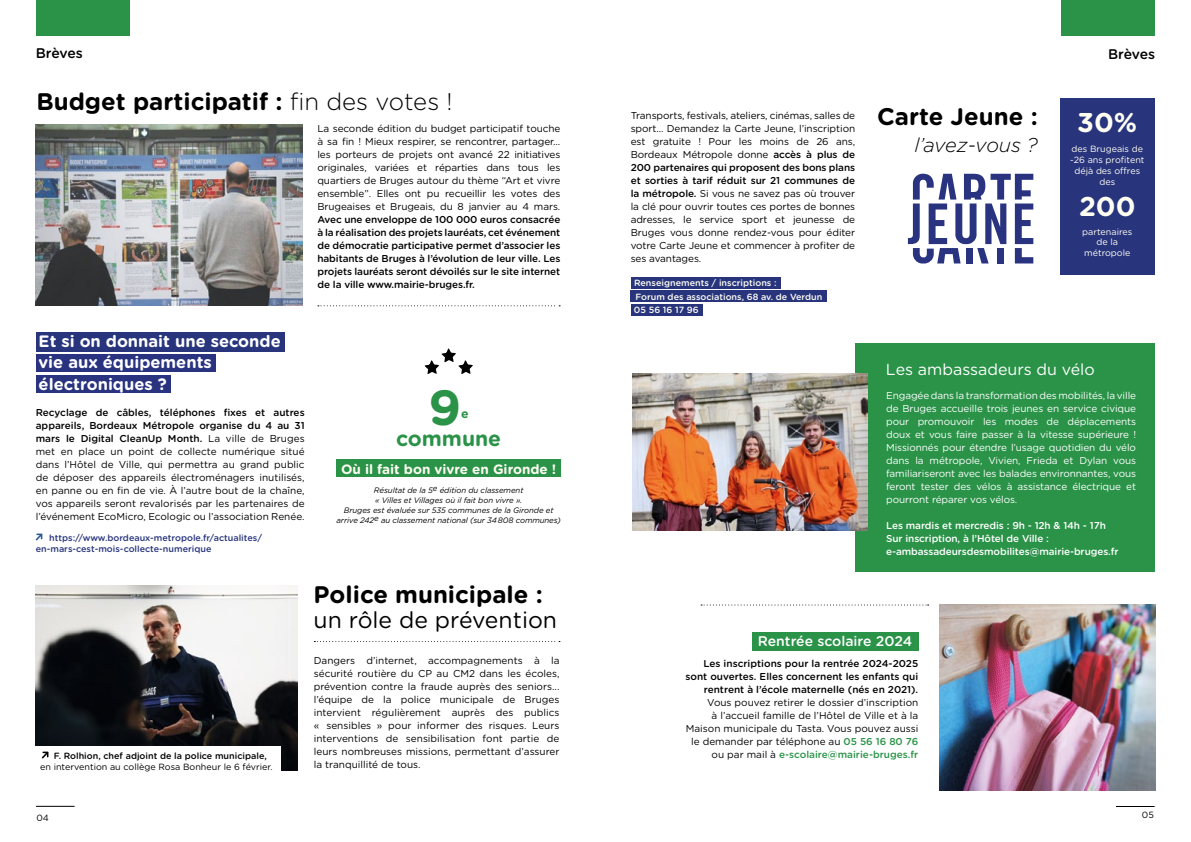
<style>
.page{position:relative;width:1191px;height:842px;background:#fff}
.page>*{position:absolute;margin:0;border:0;box-sizing:border-box;transform-origin:0 0}
.t1{font:700 49.4px "Gotham Rounded";color:#2a9348}
.t2{font:700 27.2px "Gotham Rounded";color:#fffef3}
.t3{font:700 24px "Gotham Rounded";color:#000}
.t4{font:23px "Gotham Rounded";color:#000}
.t5{font:700 21.2px "Gotham Rounded";color:#2a9348}
.t6{font:italic 300 20px "Gotham Rounded";letter-spacing:-.01em;color:#000}
.t7{font:700 16.5px/21.1px "Gotham Rounded";color:#fff}
.t8{font:16px "Gotham Rounded";color:#fff}
.t9{font:500 14px "Gotham Rounded";color:#fff}
.t10{font:500 14px "Gotham Rounded";letter-spacing:-.02em;color:#000}
.t11{font:700 13.5px "Gotham Rounded";color:#fffef3}
.t12{font:700 12.3px "Gotham Rounded";color:#2a9348}
.t13{font:10px/13px "Gotham Rounded";color:#000;text-align:justify}
.t14{font:10px/13px "Gotham Rounded";letter-spacing:-.01em;color:#fff;text-align:justify}
.t15{font:500 10px/13px "Gotham Rounded";color:#000;text-align:justify}
.t16{font:500 10px/13px "Gotham Rounded";letter-spacing:-.01em;color:#fff}
.t17{font:500 9px/10.8px "Gotham Rounded";color:#28357d}
.t18{font:500 9px/13.5px "Gotham Rounded";color:#fffef3}
.t19{font:9px/10.8px "Gotham Rounded";color:#fffef3;text-align:center}
.t20{font:9px "Gotham Rounded";color:#000}
.t21{font:500 9px "Gotham Rounded";color:#000}
.t22{font:italic 7.9px/10.1px "Gotham Rounded";letter-spacing:-.01em;color:#000;text-align:center}
.s1{font-weight:300}
.s2{font-weight:500}
.s3{font-weight:500;color:#2a9348}
</style>
<div class="page">
<div style="left:36px;top:0;width:94px;height:36px;background:#2a9348"></div>
<div style="left:36px;top:376px;width:134px;height:17px;background:#293380"></div>
<div style="left:36px;top:355px;width:180px;height:17px;background:#293380"></div>
<div style="left:36px;top:333px;width:248px;height:19px;background:#28357d"></div>
<img style="left:36px;top:124px;width:266px;height:181px">
<div style="left:855px;top:344px;width:299px;height:228px;background:#2a9348"></div>
<div style="left:1061px;top:0;width:93px;height:36px;background:#2a9348"></div>
<img style="left:939px;top:604px;width:216px;height:187px">
<div style="left:751px;top:632px;width:167px;height:19px;background:#2a9348"></div>
<img style="left:632px;top:374px;width:235px;height:156px">
<svg style="left:908px;top:173px;width:125px;height:91px"></svg>
<div style="left:1059px;top:99px;width:95px;height:176px;background:#28357d"></div>
<svg style="left:36px;top:533px;width:6px;height:7px"></svg>
<hr style="left:36px;top:806px;width:39px;height:1px;background:#000">
<hr style="left:1116px;top:806px;width:38px;height:1px;background:#000">
<img style="left:36px;top:585px;width:261px;height:186px">
<div style="left:32px;top:746px;width:249px;height:29px;background:#fff"></div>
<svg style="left:42px;top:752px;width:6px;height:6px"></svg>
<svg style="left:314px;top:641px;width:246px;height:1px"></svg>
<svg style="left:318px;top:305px;width:242px;height:1px"></svg>
<svg style="left:701px;top:604px;width:227px;height:1px"></svg>
<div style="left:336px;top:460px;width:225px;height:17px;background:#2a9348"></div>
<svg style="left:425px;top:348px;width:48px;height:26px"></svg>
<div style="left:631px;top:291px;width:196px;height:11px;background:#28357d"></div>
<div style="left:631px;top:304px;width:71px;height:11px;background:#28357d"></div>
<div style="left:631px;top:277px;width:149px;height:12px;background:#28357d"></div>
<h3 class="t10" style="left:36px;top:43px;width:49px">Brèves</h3>
<h3 class="t3" style="left:36px;top:84px;width:417px">Budget participatif : <span class="s1">fin des votes !</span></h3>
<p class="t13" style="left:317px;top:122px;width:244px">La seconde édition du budget participatif touche à sa fin ! Mieux respirer, se rencontrer, partager... les porteurs de projets ont avancé 22 initiatives originales, variées et réparties dans tous les quartiers de Bruges autour du thème “Art et vivre ensemble”. Elles ont pu recueillir les votes des Brugeaises et Brugeais, du 8 janvier au 4 mars.</p>
<p class="t15" style="left:317px;top:213px;width:244px">Avec une enveloppe de 100 000 euros consacrée à la réalisation des projets lauréats, cet événement de démocratie participative permet d’associer les habitants de Bruges à l’évolution de leur ville. Les projets lauréats seront dévoilés sur le site internet de la ville www.mairie-bruges.fr.</p>
<h3 class="t7" style="left:39px;top:330px;width:244px">Et si on donnait une seconde vie aux équipements électroniques ?</h3>
<p class="t13" style="left:36px;top:406px;width:270px"><span class="s2">Recyclage de câbles, téléphones fixes et autres appareils, Bordeaux Métropole organise du 4 au 31 mars le Digital CleanUp Month.</span> La ville de Bruges met en place un point de collecte numérique situé dans l’Hôtel de Ville, qui permettra au grand public de déposer des appareils électroménagers inutilisés, en panne ou en fin de vie. À l’autre bout de la chaîne, vos appareils seront revalorisés par les partenaires de l’événement EcoMicro, Ecologic ou l’association Renée.</p>
<p class="t17" style="left:36px;top:532px;width:228px;text-indent:14px">https://www.bordeaux-metropole.fr/actualites/ en-mars-cest-mois-collecte-numerique</p>
<h1 class="t1" style="left:428px;top:371px;width:34px">9</h1>
<p class="t12" style="left:461px;top:404px;width:9px">e</p>
<h3 class="t5" style="left:396px;top:423px;width:107px">commune</h3>
<h3 class="t11" style="left:341px;top:459px;width:217px">Où il fait bon vivre en Gironde !</h3>
<p class="t22" style="left:336px;top:485px;width:226px">Résultat de la 5e édition du classement<br>« Villes et Villages où il fait bon vivre ».<br>Bruges est évaluée sur 535 communes de la Gironde et arrive 242e au classement national (sur 34 808 communes)</p>
<p class="t21" style="left:54px;top:749px;width:215px">F. Rolhion, chef adjoint de la police municipale,</p>
<p class="t20" style="left:40px;top:760px;width:234px">en intervention au collège Rosa Bonheur le 6 février.</p>
<h3 class="t3" style="left:314px;top:577px;width:231px">Police municipale :</h3>
<h3 class="t4" style="left:314px;top:604px;width:245px">un rôle de prévention</h3>
<p class="t13" style="left:314px;top:654px;width:247px">Dangers d’internet, accompagnements à la sécurité routière du CP au CM2 dans les écoles, prévention contre la fraude auprès des seniors... l’équipe de la police municipale de Bruges intervient régulièrement auprès des publics « sensibles » pour informer des risques. Leurs interventions de sensibilisation font partie de leurs nombreuses missions, permettant d’assurer la tranquillité de tous.</p>
<p class="t20" style="left:36px;top:812px;width:14px">04</p>
<p class="t13" style="left:631px;top:108px;width:226px">Transports, festivals, ateliers, cinémas, salles de sport... Demandez la Carte Jeune, l’inscription est gratuite ! Pour les moins de 26 ans, Bordeaux Métropole donne <span class="s2">accès à plus de 200 partenaires qui proposent des bons plans et sorties à tarif réduit sur 21 communes de la métropole.</span> Si vous ne savez pas où trouver la clé pour ouvrir toutes ces portes de bonnes adresses, le service sport et jeunesse de Bruges vous donne rendez-vous pour éditer votre Carte Jeune et commencer à profiter de ses avantages.</p>
<p class="t18" style="left:634px;top:276px;width:144px">Renseignements / inscriptions :</p>
<p class="t18" style="left:634px;top:290px;width:190px">Forum des associations, 68 av. de Verdun<br>05 56 16 17 96</p>
<h3 class="t3" style="left:877px;top:99px;width:162px">Carte Jeune :</h3>
<h3 class="t6" style="left:914px;top:132px;width:125px">l’avez-vous ?</h3>
<h3 class="t10" style="left:1108px;top:44px;width:49px">Brèves</h3>
<h2 class="t2" style="left:1077px;top:102px;width:62px">30%</h2>
<p class="t19" style="left:1070px;top:143px;width:76px">des Brugeais de -26 ans profitent déjà des offres des</p>
<h2 class="t2" style="left:1079px;top:187px;width:58px">200</h2>
<p class="t19" style="left:1082px;top:226px;width:52px">partenaires de la métropole</p>
<h3 class="t8" style="left:886px;top:358px;width:210px">Les ambassadeurs du vélo</h3>
<p class="t14" style="left:886px;top:388px;width:251px">Engagée dans la transformation des mobilités, la ville de Bruges accueille trois jeunes en service civique pour promouvoir les modes de déplacements doux et vous faire passer à la vitesse supérieure !<br>Missionnés pour étendre l’usage quotidien du vélo dans la métropole, Vivien, Frieda et Dylan vous familiariseront avec les balades environnantes, vous feront tester des vélos à assistance électrique et pourront réparer vos vélos.</p>
<p class="t16" style="left:886px;top:518px;width:234px">Les mardis et mercredis : 9h - 12h &amp; 14h - 17h<br>Sur inscription, à l’Hôtel de Ville : e-ambassadeursdesmobilites@mairie-bruges.fr</p>
<h3 class="t9" style="left:758px;top:631px;width:156px">Rentrée scolaire 2024</h3>
<p class="t15" style="left:685px;top:657px;width:234px;text-align:right">Les inscriptions pour la rentrée 2024-2025 sont ouvertes. Elles concernent les enfants qui rentrent à l’école maternelle (nés en 2021).</p>
<p class="t13" style="left:686px;top:695px;width:234px;text-align:right">Vous pouvez retirer le dossier d’inscription<br>à l’accueil famille de l’Hôtel de Ville et à la Maison municipale du Tasta. Vous pouvez aussi le demander par téléphone au <span class="s3">05 56 16 80 76 </span>ou par mail à <span class="s3">e-scolaire@mairie-bruges.fr</span></p>
<p class="t20" style="left:1142px;top:809px;width:13px">05</p>
</div>
